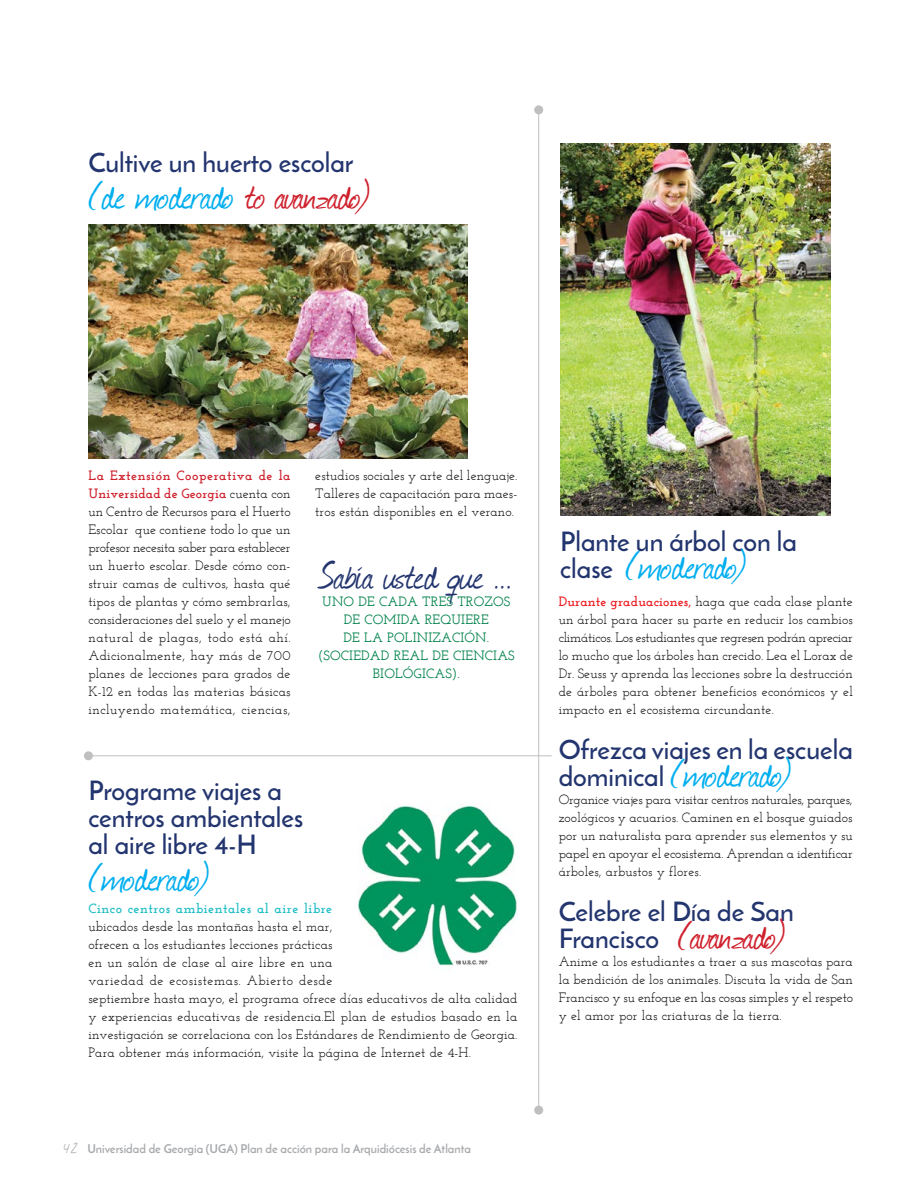
<style>
.page{position:relative;width:918px;height:1188px;background:#fff}
.page>*{position:absolute;margin:0;border:0;box-sizing:border-box;transform-origin:0 0}
.t1{font:45px "Journal";letter-spacing:-.015em;color:#00aeef}
.t2{font:45px "Journal";letter-spacing:-.02em;color:#cf202c}
.t3{font:45px "Journal";letter-spacing:-.01em;color:#23356f}
.t4{font:600 27px/27px "Josefin Sans";color:#23356f}
.t5{font:13.5px/18px "Josefin Slab";letter-spacing:.01em;color:#000;text-align:justify}
.t6{font:600 13.5px/18px "Josefin Slab";letter-spacing:.01em;color:#00824b;text-align:center}
.t7{font:700 13.5px "Josefin Slab";letter-spacing:.035em;color:#20bec6}
.t8{font:700 12px "Josefin Sans";color:#a7a9ac}
.s1{color:#cf202c}
.s2{font-weight:700;color:#cf202c}
.s3{font-family:"Journal";font-weight:400;font-size:16.5px}
.s4{font-family:"Josefin Sans";font-weight:600;font-size:27px;color:#23356f}
.s5{font-weight:700;color:#ed1d24}
</style>
<div class="page">
<img style="left:89px;top:224px;width:379px;height:234px">
<img style="left:560px;top:144px;width:270px;height:372px">
<img style="left:358px;top:805px;width:159px;height:164px">
<hr style="left:538px;top:110px;width:1px;height:1000px;background:#c0bfbf">
<div style="left:534px;top:1106px;width:9px;height:9px;background:#c0bfbf;border-radius:50%"></div>
<div style="left:534px;top:105px;width:9px;height:9px;background:#c0bfbf;border-radius:50%"></div>
<hr style="left:88px;top:756px;width:464px;height:1px;background:#c0bfbf">
<div style="left:84px;top:751px;width:9px;height:9px;background:#c0bfbf;border-radius:50%"></div>
<h2 class="t4" style="left:88px;top:149px;width:266px">Cultive un huerto escolar</h2>
<h1 class="t1" style="left:88px;top:165px;width:284px">(de moderado <span class="s1">to avanzado)</span></h1>
<p class="t5" style="left:88px;top:466px;width:204px"><span class="s2">La Extensión Cooperativa de la Universidad de Georgia</span> cuenta con un Centro de Recursos para el Huerto Escolar que contiene todo lo que un profesor necesita saber para establecer un huerto escolar. Desde cómo con&shy;struir camas de cultivos, hasta qué tipos de plantas y cómo sembrarlas, consideraciones del suelo y el manejo natural de plagas, todo está ahí.<br>Adicionalmente, hay más de 700 planes de lecciones para grados de K-12 en todas las materias básicas incluyendo matemática, ciencias,</p>
<p class="t5" style="left:315px;top:466px;width:204px">estudios sociales y arte del lenguaje.<br>Talleres de capacitación para maes&shy;tros están disponibles en el verano.</p>
<h1 class="t3" style="left:319px;top:545px;width:195px">Sabía usted que ...</h1>
<p class="t6" style="left:318px;top:592px;width:198px">UNO DE CADA TRES TROZOS<br>DE COMIDA REQUIERE<br>DE LA POLINIZACIÓN. (SOCIEDAD REAL DE CIENCIAS<br>BIOLÓGICAS).</p>
<h2 class="t4" style="left:88px;top:777px;width:216px">Programe viajes a centros ambientales al aire libre 4-H</h2>
<h1 class="t1" style="left:88px;top:847px;width:123px">(moderado)</h1>
<p class="t7" style="left:88px;top:900px;width:245px">Cinco centros ambientales al aire libre</p>
<p class="t5" style="left:88px;top:917px;width:430px;text-align:left">ubicados desde las montañas hasta el mar,<br>ofrecen a los estudiantes lecciones prácticas<br>en un salón de clase al aire libre en una<br>variedad de ecosistemas. Abierto desde<br>septiembre hasta mayo, el programa ofrece días educativos de alta calidad y experiencias educativas de residencia.El plan de estudios basado en la investigación se correlaciona con los Estándares de Rendimiento de Georgia.<br>Para obtener más información, visite la página de Internet de 4-H.</p>
<p class="t8" style="left:64px;top:1141px;width:409px"><span class="s3">42</span> Universidad de Georgia (UGA) Plan de acción para la Arquidiócesis de Atlanta</p>
<h2 class="t4" style="left:560px;top:528px;width:239px">Plante un árbol con la</h2>
<h1 class="t1" style="left:560px;top:535px;width:189px"><span class="s4">clase</span> (moderado)</h1>
<p class="t5" style="left:559px;top:592px;width:296px"><span class="s5">Durante graduaciones,</span> haga que cada clase plante un árbol para hacer su parte en reducir los cambios climáticos. Los estudiantes que regresen podrán apreciar lo mucho que los árboles han crecido. Lea el Lorax de Dr. Seuss y aprenda las lecciones sobre la destrucción de árboles para obtener beneficios económicos y el impacto en el ecosistema circundante.</p>
<h2 class="t4" style="left:559px;top:736px;width:296px">Ofrezca viajes en la escuela</h2>
<h1 class="t1" style="left:559px;top:743px;width:235px"><span class="s4">dominical</span> (moderado)</h1>
<p class="t5" style="left:559px;top:790px;width:296px">Organice viajes para visitar centros naturales, parques, zoológicos y acuarios. Caminen en el bosque guiados por un naturalista para aprender sus elementos y su papel en apoyar el ecosistema. Aprendan a identificar árboles, arbustos y flores.</p>
<h2 class="t4" style="left:559px;top:898px;width:237px">Celebre el Día de San</h2>
<h1 class="t2" style="left:559px;top:905px;width:229px"><span class="s4">Francisco</span> (avanzado)</h1>
<p class="t5" style="left:559px;top:952px;width:296px">Anime a los estudiantes a traer a sus mascotas para la bendición de los animales. Discuta la vida de San Francisco y su enfoque en las cosas simples y el respeto y el amor por las criaturas de la tierra.</p>
</div>
